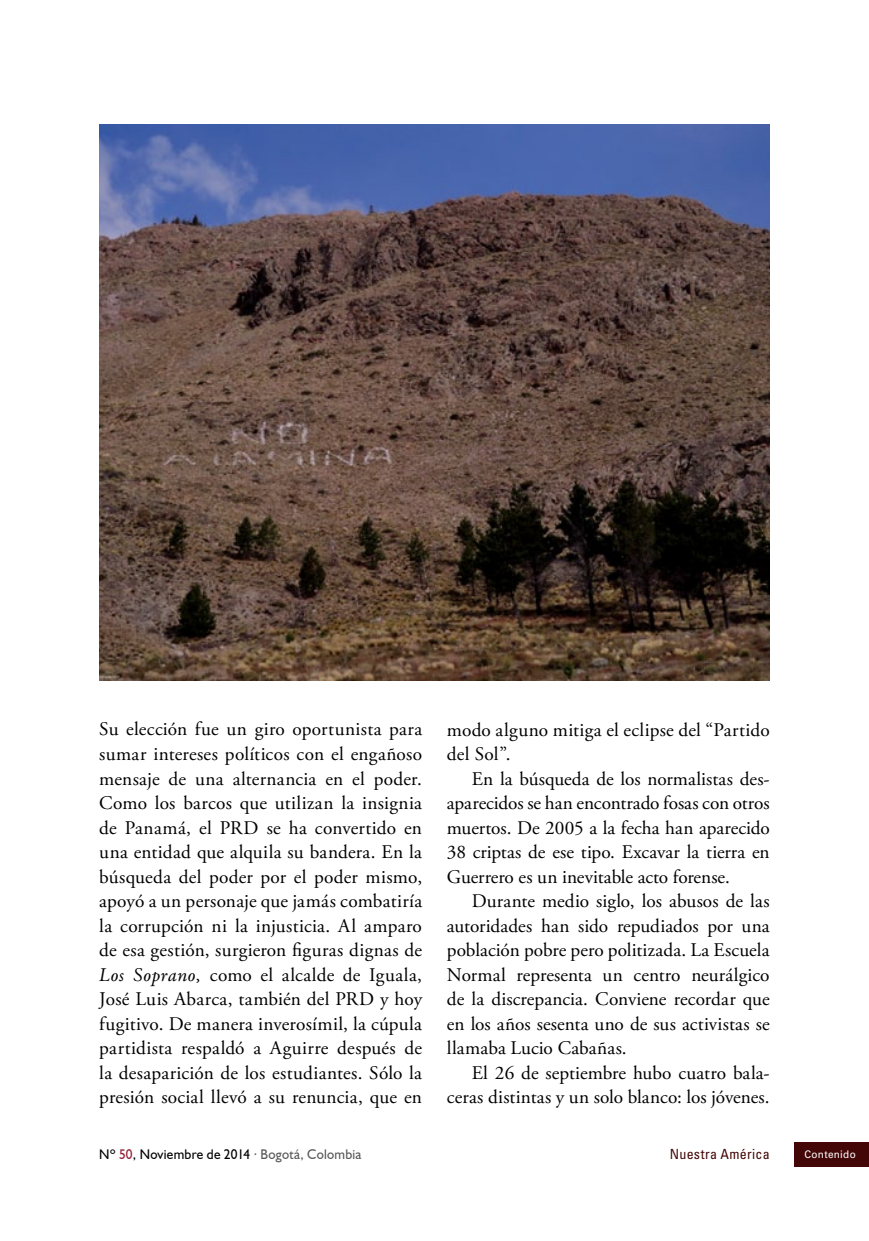
<style>
.page{position:relative;width:869px;height:1241px;background:#fff}
.page>*{position:absolute;margin:0;border:0;box-sizing:border-box;transform-origin:0 0}
.t1{font:19.25px/24.5px "Adobe Garamond Pro";letter-spacing:.005em;color:#000;text-align:justify}
.t2{font:14px "Humanist 521 BT";letter-spacing:.02em;color:#000;scale:.95 1}
.t3{font:condensed 14px "Univers LT Std";letter-spacing:.02em;color:#440707}
.t4{font:10.5px "Univers LT Std";letter-spacing:.035em;color:#fff;scale:.95 1}
.s1{font-style:italic}
.s2{color:#971b32}
.s3{color:#58585a}
</style>
<div class="page">
<div style="left:794px;top:1141px;width:74px;height:25px;background:#440707"></div>
<img style="left:99px;top:125px;width:670px;height:555px">
<p class="t1" style="left:99px;top:717px;width:324px">Su elección fue un giro oportunista para sumar intereses políticos con el engañoso mensaje de una alternancia en el poder.<br>Como los barcos que utilizan la insignia de Panamá, el PRD se ha convertido en una entidad que alquila su bandera. En la búsqueda del poder por el poder mismo, apoyó a un personaje que jamás combatiría la corrupción ni la injusticia. Al amparo de esa gestión, surgieron figuras dignas de <span class="s1">Los Soprano,</span> como el alcalde de Iguala, José Luis Abarca, también del PRD y hoy fugitivo. De manera inverosímil, la cúpula partidista respaldó a Aguirre después de la desaparición de los estudiantes. Sólo la presión social llevó a su renuncia, que en</p>
<p class="t1" style="left:446px;top:717px;width:324px">modo alguno mitiga el eclipse del “Partido del Sol”.</p>
<p class="t1" style="left:446px;top:766px;width:324px;text-indent:25px">En la búsqueda de los normalistas des&shy;aparecidos se han encontrado fosas con otros muertos. De 2005 a la fecha han aparecido 38 criptas de ese tipo. Excavar la tierra en Guerrero es un inevitable acto forense.</p>
<p class="t1" style="left:446px;top:889px;width:324px;text-indent:25px">Durante medio siglo, los abusos de las autoridades han sido repudiados por una población pobre pero politizada. La Escuela Normal representa un centro neurálgico de la discrepancia. Conviene recordar que en los años sesenta uno de sus activistas se llamaba Lucio Cabañas.</p>
<p class="t1" style="left:446px;top:1060px;width:324px;text-align:right">El 26 de septiembre hubo cuatro bala&shy;ceras distintas y un solo blanco: los jóvenes.</p>
<p class="t3" style="left:669px;top:1145px;width:101px">Nuestra América</p>
<p class="t2" style="left:99px;top:1145px;width:277px">Nº <span class="s2">50</span>, Noviembre de 2014 <span class="s3">· Bogotá, Colombia</span></p>
<p class="t4" style="left:804px;top:1147px;width:56px">Contenido</p>
</div>
